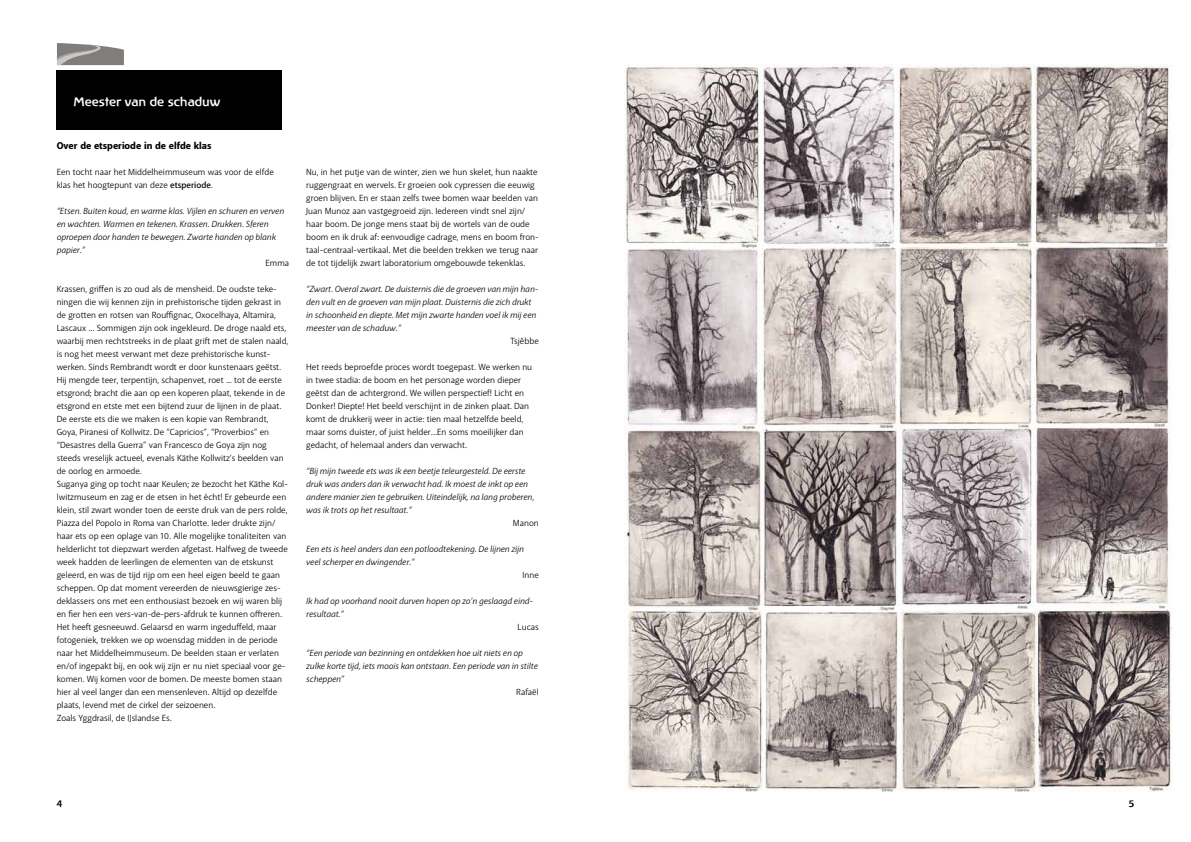
<style>
.page{position:relative;width:1191px;height:842px;background:#fff}
.page>*{position:absolute;margin:0;border:0;box-sizing:border-box;transform-origin:0 0}
.t1{font:500 12px "Linotype Atlantis";color:#fff}
.t2{font:800 10px "Akagi Pro";letter-spacing:.045em;color:#000}
.t3{font:9px/13px "Akagi Pro";color:#000}
.t4{font:italic 9px/13px "Akagi Pro";color:#000}
.t5{font:500 9px "Linotype Atlantis";color:#000}
.s1{font-weight:600}
</style>
<div class="page">
<div style="left:57px;top:71px;width:225px;height:59px;background:#000"></div>
<img style="left:624px;top:64px;width:548px;height:727px">
<svg style="left:57px;top:43px;width:67px;height:22px"></svg>
<h1 class="t1" style="left:74px;top:95px;width:148px">Meester van de schaduw</h1>
<p class="t2" style="left:57px;top:139px;width:156px">Over de etsperiode in de elfde klas</p>
<p class="t3" style="left:57px;top:165px;width:219px">Een tocht naar het Middelheimmuseum was voor de elfde klas het hoogtepunt van deze <span class="s1">etsperiode</span>.</p>
<p class="t4" style="left:57px;top:204px;width:229px">“Etsen. Buiten koud, en warme klas. Vijlen en schuren en verven en wachten. Warmen en tekenen. Krassen. Drukken. Sferen oproepen door handen te bewegen. Zwarte handen op blank papier.”</p>
<p class="t3" style="left:265px;top:256px;width:25px">Emma</p>
<p class="t3" style="left:57px;top:282px;width:233px">Krassen, griffen is zo oud als de mensheid. De oudste teke&shy;ningen die wij kennen zijn in prehistorische tijden gekrast in de grotten en rotsen van Rouffignac, Oxocelhaya, Altamira, Lascaux ... Sommigen zijn ook ingekleurd. De droge naald ets, waarbij men rechtstreeks in de plaat grift met de stalen naald, is nog het meest verwant met deze prehistorische kunst&shy;werken. Sinds Rembrandt wordt er door kunstenaars geëtst.<br>Hij mengde teer, terpentijn, schapenvet, roet ... tot de eerste etsgrond; bracht die aan op een koperen plaat, tekende in de etsgrond en etste met een bijtend zuur de lijnen in de plaat.<br>De eerste ets die we maken is een kopie van Rembrandt, Goya, Piranesi of Kollwitz. De “Capricios”, “Proverbios” en “Desastres della Guerra” van Francesco de Goya zijn nog steeds vreselijk actueel, evenals Käthe Kollwitz’s beelden van de oorlog en armoede.<br>Suganya ging op tocht naar Keulen; ze bezocht het Käthe Kol&shy;lwitzmuseum en zag er de etsen in het écht! Er gebeurde een klein, stil zwart wonder toen de eerste druk van de pers rolde, Piazza del Popolo in Roma van Charlotte. Ieder drukte zijn/ haar ets op een oplage van 10. Alle mogelijke tonaliteiten van helderlicht tot diepzwart werden afgetast. Halfweg de tweede week hadden de leerlingen de elementen van de etskunst geleerd, en was de tijd rijp om een heel eigen beeld te gaan scheppen. Op dat moment vereerden de nieuwsgierige zes&shy;deklassers ons met een enthousiast bezoek en wij waren blij en fier hen een vers-van-de-pers-afdruk te kunnen offreren.<br>Het heeft gesneeuwd. Gelaarsd en warm ingeduffeld, maar fotogeniek, trekken we op woensdag midden in de periode naar het Middelheimmuseum. De beelden staan er verlaten en/of ingepakt bij, en ook wij zijn er nu niet speciaal voor ge&shy;komen. Wij komen voor de bomen. De meeste bomen staan hier al veel langer dan een mensenleven. Altijd op dezelfde plaats, levend met de cirkel der seizoenen.<br>Zoals Yggdrasil, de IJslandse Es.</p>
<p class="t3" style="left:306px;top:165px;width:234px">Nu, in het putje van de winter, zien we hun skelet, hun naakte ruggengraat en wervels. Er groeien ook cypressen die eeuwig groen blijven. En er staan zelfs twee bomen waar beelden van Juan Munoz aan vastgegroeid zijn. Iedereen vindt snel zijn/ haar boom. De jonge mens staat bij de wortels van de oude boom en ik druk af: eenvoudige cadrage, mens en boom fron&shy;taal-centraal-vertikaal. Met die beelden trekken we terug naar de tot tijdelijk zwart laboratorium omgebouwde tekenklas.</p>
<p class="t4" style="left:306px;top:282px;width:234px">“Zwart. Overal zwart. De duisternis die de groeven van mijn han&shy;den vult en de groeven van mijn plaat. Duisternis die zich drukt in schoonheid en diepte. Met mijn zwarte handen voel ik mij een meester van de schaduw.”</p>
<p class="t3" style="left:510px;top:334px;width:30px">Tsjêbbe</p>
<p class="t3" style="left:306px;top:360px;width:227px">Het reeds beproefde proces wordt toegepast. We werken nu in twee stadia: de boom en het personage worden dieper geëtst dan de achtergrond. We willen perspectief! Licht en Donker! Diepte! Het beeld verschijnt in de zinken plaat. Dan komt de drukkerij weer in actie: tien maal hetzelfde beeld, maar soms duister, of juist helder…En soms moeilijker dan gedacht, of helemaal anders dan verwacht.</p>
<p class="t4" style="left:306px;top:464px;width:230px">“Bij mijn tweede ets was ik een beetje teleurgesteld. De eerste druk was anders dan ik verwacht had. Ik moest de inkt op een andere manier zien te gebruiken. Uiteindelijk, na lang proberen, was ik trots op het resultaat.”</p>
<p class="t3" style="left:513px;top:516px;width:27px">Manon</p>
<p class="t4" style="left:306px;top:542px;width:219px">Een ets is heel anders dan een potloodtekening. De lijnen zijn veel scherper en dwingender.”</p>
<p class="t3" style="left:522px;top:568px;width:18px">Inne</p>
<p class="t4" style="left:306px;top:594px;width:228px">Ik had op voorhand nooit durven hopen op zo’n geslaagd eind&shy;resultaat.”</p>
<p class="t3" style="left:517px;top:620px;width:23px">Lucas</p>
<p class="t4" style="left:306px;top:646px;width:233px">“Een periode van bezinning en ontdekken hoe uit niets en op zulke korte tijd, iets moois kan ontstaan. Een periode van in stilte scheppen”</p>
<p class="t3" style="left:516px;top:685px;width:24px">Rafaël</p>
<p class="t5" style="left:57px;top:799px;width:7px">4</p>
<p class="t5" style="left:1128px;top:799px;width:7px">5</p>
</div>
